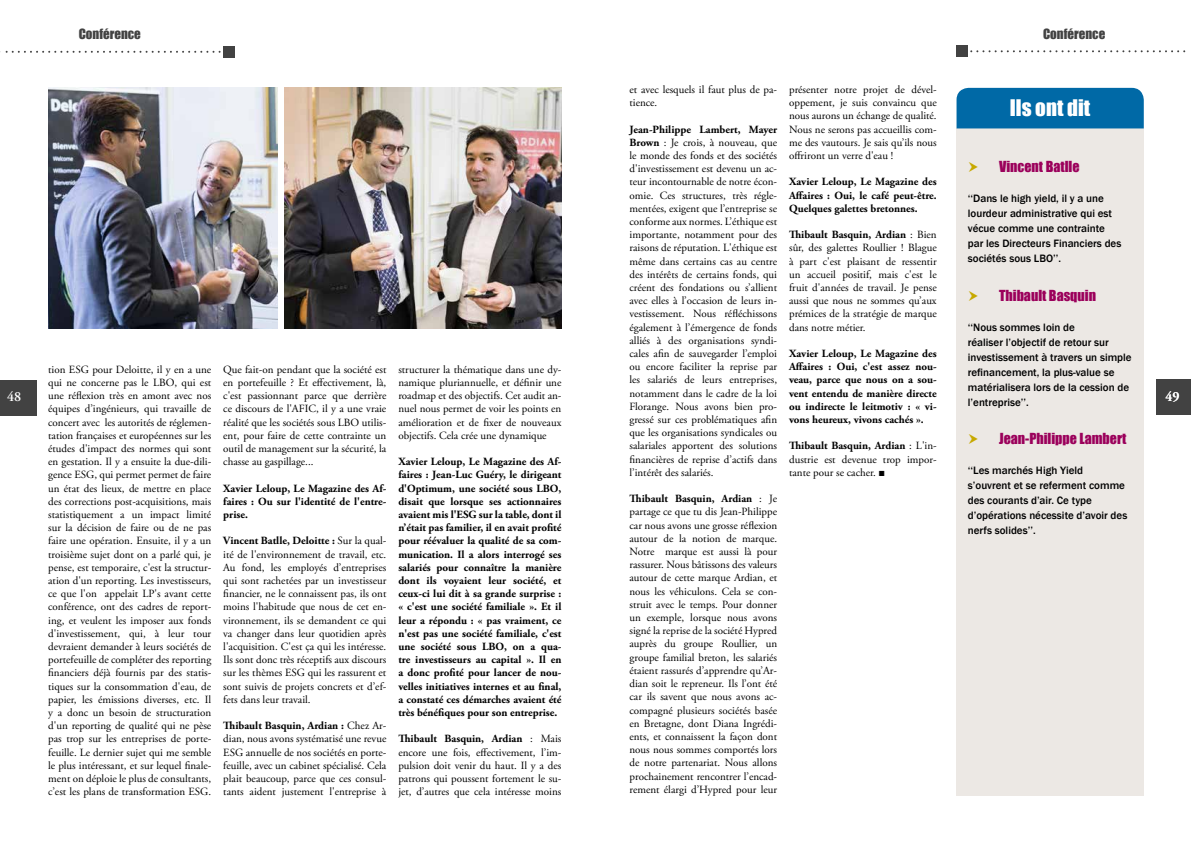
<style>
.page{position:relative;width:1191px;height:842px;background:#fff}
.page>*{position:absolute;margin:0;border:0;box-sizing:border-box;transform-origin:0 0}
.t1{font:21px "Impact";color:#fff}
.t2{font:14px "Impact";color:#9b005b}
.t3{font:600 14px "Adobe Garamond Pro";color:#fff}
.t4{font:13px "Impact";color:#424242}
.t5{font:11px/13.2px "Adobe Garamond Pro";color:#000;text-align:justify}
.t6{font:700 11px/13.2px "Adobe Garamond Pro";color:#000;text-align:justify}
.t7{font:500 11px/15px "Franklin Gothic";color:#000}
.s1{font-weight:700}
.s2{font-family:"Arial"}
</style>
<div class="page">
<div style="left:956px;top:46px;width:12px;height:11px;background:#424242"></div>
<div style="left:223px;top:46px;width:11px;height:11px;background:#424242"></div>
<svg style="left:970px;top:50px;width:216px;height:2px"></svg>
<svg style="left:0;top:51px;width:220px;height:2px"></svg>
<div style="left:1155px;top:380px;width:36px;height:35px;background:#424242"></div>
<div style="left:0;top:380px;width:36px;height:35px;background:#424242"></div>
<div style="left:956px;top:128px;width:188px;height:668px;background:#ece8e4"></div>
<div style="left:956px;top:88px;width:187px;height:40px;background:#0069a6"></div>
<img style="left:48px;top:88px;width:229px;height:241px">
<img style="left:284px;top:88px;width:277px;height:241px">
<p class="t4" style="left:79px;top:23px;width:64px">Conférence</p>
<p class="t4" style="left:1043px;top:23px;width:64px">Conférence</p>
<p class="t5" style="left:629px;top:83px;width:149px">et avec lesquels il faut plus de pa&shy;tience.</p>
<p class="t5" style="left:629px;top:123px;width:149px"><span class="s1">Jean-Philippe Lambert, Mayer Brown</span> : Je crois, à nouveau, que le monde des fonds et des sociétés d'investissement est devenu un ac&shy;teur incontournable de notre écon&shy;omie. Ces structures, très régle&shy;mentées, exigent que l’entreprise se conforme aux normes. L’éthique est importante, notamment pour des raisons de réputation. L'éthique est même dans certains cas au centre des intérêts de certains fonds, qui créent des fondations ou s’allient avec elles à l’occasion de leurs in&shy;vestissement. Nous réfléchissons également à l’émergence de fonds alliés à des organisations syndi&shy;cales afin de sauvegarder l’emploi ou encore faciliter la reprise par les salariés de leurs entreprises, notamment dans le cadre de la loi Florange. Nous avons bien pro&shy;gressé sur ces problématiques afin que les organisations syndicales ou salariales apportent des solutions financières de reprise d’actifs dans l’intérêt des salariés.</p>
<p class="t5" style="left:629px;top:493px;width:149px"><span class="s1">Thibault Basquin, Ardian</span> : Je partage ce que tu dis Jean-Philippe car nous avons une grosse réflexion autour de la notion de marque.<br>Notre marque est aussi là pour rassurer. Nous bâtissons des valeurs autour de cette marque Ardian, et nous les véhiculons. Cela se con&shy;struit avec le temps. Pour donner un exemple, lorsque nous avons signé la reprise de la société Hypred auprès du groupe Roullier, un groupe familial breton, les salariés étaient rassurés d’apprendre qu’Ar&shy;dian soit le repreneur. Ils l’ont été car ils savent que nous avons ac&shy;compagné plusieurs sociétés basée en Bretagne, dont Diana Ingrédi&shy;ents, et connaissent la façon dont nous nous sommes comportés lors de notre partenariat. Nous allons prochainement rencontrer l’encad&shy;rement élargi d’Hypred pour leur</p>
<p class="t5" style="left:789px;top:83px;width:149px">présenter notre projet de dével&shy;oppement, je suis convaincu que nous aurons un échange de qualité.<br>Nous ne serons pas accueillis com&shy;me des vautours. Je sais qu’ils nous offriront un verre d'eau !</p>
<p class="t6" style="left:789px;top:176px;width:149px">Xavier Leloup, Le Magazine des Affaires : Oui, le café peut-être.<br>Quelques galettes bretonnes.</p>
<p class="t5" style="left:789px;top:229px;width:149px"><span class="s1">Thibault Basquin, Ardian</span> : Bien sûr, des galettes Roullier ! Blague à part c'est plaisant de ressentir un accueil positif, mais c'est le fruit d'années de travail. Je pense aussi que nous ne sommes qu’aux prémices de la stratégie de marque dans notre métier.</p>
<p class="t6" style="left:789px;top:347px;width:149px">Xavier Leloup, Le Magazine des Affaires : Oui, c'est assez nou&shy;veau, parce que nous on a sou&shy;vent entendu de manière directe ou indirecte le leitmotiv : « vi&shy;vons heureux, vivons cachés ».</p>
<p class="t5" style="left:789px;top:440px;width:149px"><span class="s1">Thibault Basquin, Ardian</span> : L'in&shy;dustrie est devenue trop impor&shy;tante pour se cacher. <span class="s2">■</span></p>
<h1 class="t1" style="left:1010px;top:92px;width:82px">Ils ont dit</h1>
<p class="t2" style="left:999px;top:156px;width:82px">Vincent Batlle</p>
<p class="t7" style="left:968px;top:191px;width:155px">‘‘Dans le high yield, il y a une lourdeur administrative qui est vécue comme une contrainte par les Directeurs Financiers des sociétés sous LBO’’.</p>
<p class="t2" style="left:999px;top:284px;width:98px">Thibault Basquin</p>
<p class="t7" style="left:968px;top:320px;width:165px">‘‘Nous sommes loin de<br>réaliser l’objectif de retour sur investissement à travers un simple refinancement, la plus-value se matérialisera lors de la cession de l’entreprise’’.</p>
<p class="t2" style="left:999px;top:428px;width:129px">Jean-Philippe Lambert</p>
<p class="t7" style="left:968px;top:463px;width:161px">‘‘Les marchés High Yield s’ouvrent et se referment comme des courants d’air. Ce type d’opérations nécessite d’avoir des nerfs solides’’.</p>
<p class="t5" style="left:48px;top:363px;width:165px">tion ESG pour Deloitte, il y en a une qui ne concerne pas le LBO, qui est une réflexion très en amont avec nos équipes d’ingénieurs, qui travaille de concert avec les autorités de réglemen&shy;tation françaises et européennes sur les études d'impact des normes qui sont en gestation. Il y a ensuite la due-dili&shy;gence ESG, qui permet permet de faire un état des lieux, de mettre en place des corrections post-acquisitions, mais statistiquement a un impact limité sur la décision de faire ou de ne pas faire une opération. Ensuite, il y a un troisième sujet dont on a parlé qui, je pense, est temporaire, c'est la structur&shy;ation d'un reporting. Les investisseurs, ce que l'on appelait LP's avant cette conférence, ont des cadres de report&shy;ing, et veulent les imposer aux fonds d'investissement, qui, à leur tour devraient demander à leurs sociétés de portefeuille de compléter des reporting financiers déjà fournis par des statis&shy;tiques sur la consommation d'eau, de papier, les émissions diverses, etc. Il y a donc un besoin de structuration d'un reporting de qualité qui ne pèse pas trop sur les entreprises de porte&shy;feuille. Le dernier sujet qui me semble le plus intéressant, et sur lequel finale&shy;ment on déploie le plus de consultants, c’est les plans de transformation ESG.</p>
<p class="t5" style="left:223px;top:363px;width:165px">Que fait-on pendant que la société est en portefeuille ? Et effectivement, là, c'est passionnant parce que derrière ce discours de l'AFIC, il y a une vraie réalité que les sociétés sous LBO utilis&shy;ent, pour faire de cette contrainte un outil de management sur la sécurité, la chasse au gaspillage...</p>
<p class="t5" style="left:398px;top:363px;width:165px">structurer la thématique dans une dy&shy;namique pluriannuelle, et définir une roadmap et des objectifs. Cet audit an&shy;nuel nous permet de voir les points en amélioration et de fixer de nouveaux objectifs. Cela crée une dynamique</p>
<p class="t6" style="left:398px;top:455px;width:165px">Xavier Leloup, Le Magazine des Af&shy;faires : Jean-Luc Guéry, le dirigeant d'Optimum, une société sous LBO, disait que lorsque ses actionnaires avaient mis l'ESG sur la table, dont il n’était pas familier, il en avait profité pour réévaluer la qualité de sa com&shy;munication. Il a alors interrogé ses salariés pour connaître la manière dont ils voyaient leur société, et ceux-ci lui dit à sa grande surprise : « c'est une société familiale ». Et il leur a répondu : « pas vraiment, ce n'est pas une société familiale, c'est une société sous LBO, on a qua&shy;tre investisseurs au capital ». Il en a donc profité pour lancer de nou&shy;velles initiatives internes et au final, a constaté ces démarches avaient été très bénéfiques pour son entreprise.</p>
<p class="t5" style="left:398px;top:733px;width:165px"><span class="s1">Thibault Basquin, Ardian</span> : Mais encore une fois, effectivement, l’im&shy;pulsion doit venir du haut. Il y a des patrons qui poussent fortement le su&shy;jet, d’autres que cela intéresse moins</p>
<p class="t3" style="left:7px;top:389px;width:16px">48</p>
<p class="t3" style="left:1165px;top:389px;width:16px">49</p>
<p class="t6" style="left:223px;top:482px;width:165px">Xavier Leloup, Le Magazine des Af&shy;faires : Ou sur l'identité de l'entre&shy;prise.</p>
<p class="t5" style="left:223px;top:535px;width:165px"><span class="s1">Vincent Batlle, Deloitte :</span> Sur la qual&shy;ité de l'environnement de travail, etc.<br>Au fond, les employés d’entreprises qui sont rachetées par un investisseur financier, ne le connaissent pas, ils ont moins l'habitude que nous de cet en&shy;vironnement, ils se demandent ce qui va changer dans leur quotidien après l'acquisition. C'est ça qui les intéresse.<br>Ils sont donc très réceptifs aux discours sur les thèmes ESG qui les rassurent et sont suivis de projets concrets et d’ef&shy;fets dans leur travail.</p>
<p class="t5" style="left:223px;top:719px;width:165px"><span class="s1">Thibault Basquin, Ardian :</span> Chez Ar&shy;dian, nous avons systématisé une revue ESG annuelle de nos sociétés en porte&shy;feuille, avec un cabinet spécialisé. Cela plait beaucoup, parce que ces consul&shy;tants aident justement l'entreprise à</p>
</div>
